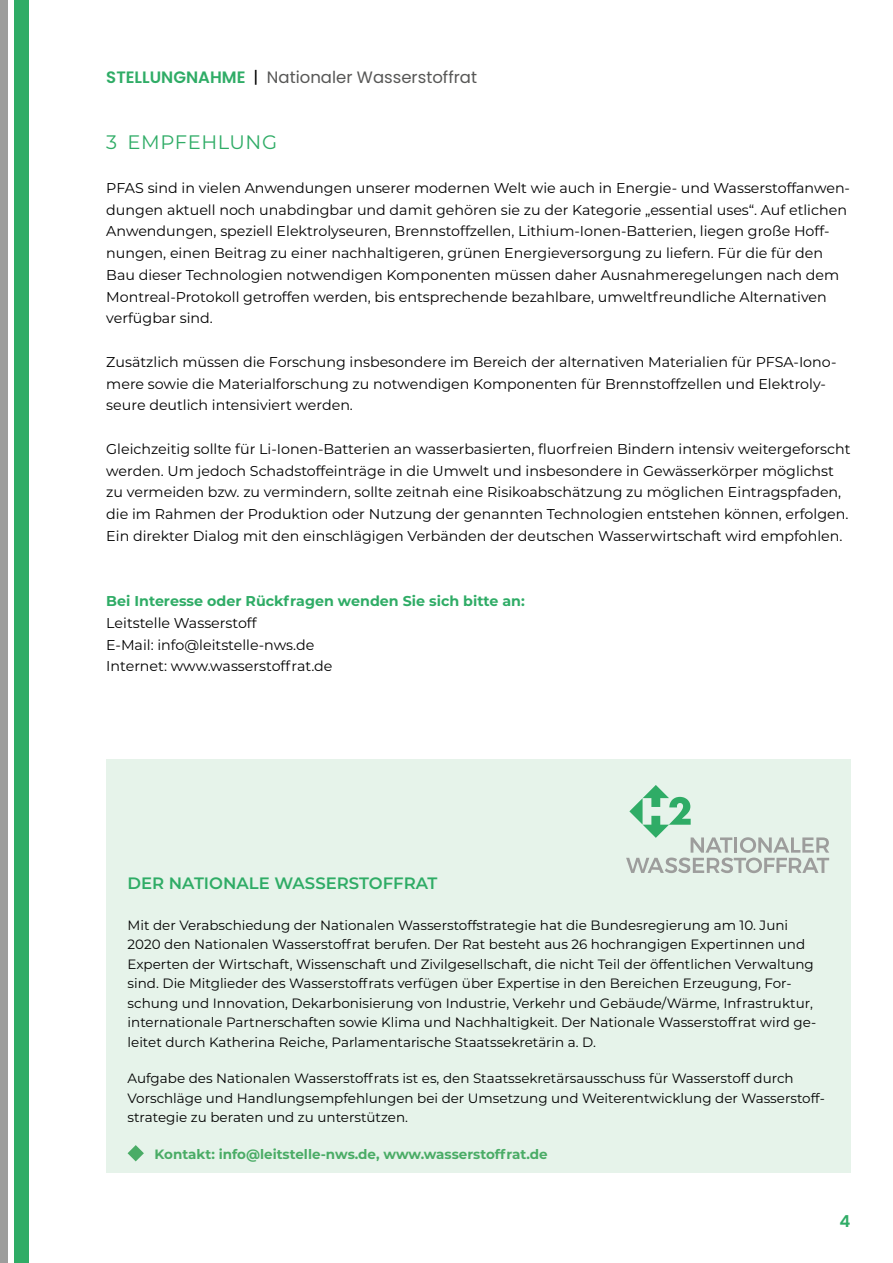
<style>
.page{position:relative;width:893px;height:1263px;background:#fff}
.page>*{position:absolute;margin:0;border:0;box-sizing:border-box;transform-origin:0 0}
.H2_Überschrift{font:19.5px "Montserrat";letter-spacing:.03em;color:#2fac66}
.t1{font:16.5px "Poppins";color:#575756}
.t2{font:600 16.5px "Montserrat";color:#2fac66}
.t3{font:600 16.5px "Poppins";color:#2fac66}
.Fließtext{font:14.25px/21.8px "Montserrat";color:#000}
.Fließtext-2{font:700 14.25px "Montserrat";color:#2fac66}
.Fließtext_-_Infokasten{font:13.5px/19.5px "Montserrat";color:#000}
.Fließtext_-_Infokasten-2{font:700 13.5px "Montserrat";color:#4aac66}
.s1{font-weight:600;color:#2fac66}
.s2{color:#000}
</style>
<div class="page">
<div style="left:14px;top:0;width:15px;height:1262px;background:#2fac66"></div>
<div style="left:0;top:1px;width:8px;height:1262px;background:#9d9d9c"></div>
<div style="left:106px;top:759px;width:744px;height:413px;background:#e6f3ea"></div>
<svg style="left:626px;top:785px;width:203px;height:88px"></svg>
<svg style="left:128px;top:1145px;width:16px;height:16px"></svg>
<p class="t1" style="left:106px;top:68px;width:372px"><span class="s1">STELLUNGNAHME</span> <span class="s2">|</span> Nationaler Wasserstoffrat</p>
<h2 class="H2_Überschrift" style="left:106px;top:129px;width:172px">3 EMPFEHLUNG</h2>
<p class="Fließtext" style="left:106px;top:176px;width:745px">PFAS sind in vielen Anwendungen unserer modernen Welt wie auch in Energie- und Wasserstoffanwen&shy;dungen aktuell noch unabdingbar und damit gehören sie zu der Kategorie „essential uses“. Auf etlichen Anwendungen, speziell Elektrolyseuren, Brennstoffzellen, Lithium-Ionen-Batterien, liegen große Hoff&shy;nungen, einen Beitrag zu einer nachhaltigeren, grünen Energieversorgung zu liefern. Für die für den Bau dieser Technologien notwendigen Komponenten müssen daher Ausnahmeregelungen nach dem Montreal-Protokoll getroffen werden, bis entsprechende bezahlbare, umweltfreundliche Alternativen verfügbar sind.</p>
<p class="Fließtext" style="left:106px;top:350px;width:732px">Zusätzlich müssen die Forschung insbesondere im Bereich der alternativen Materialien für PFSA-Iono&shy;mere sowie die Materialforschung zu notwendigen Komponenten für Brennstoffzellen und Elektroly&shy;seure deutlich intensiviert werden.</p>
<p class="Fließtext" style="left:106px;top:437px;width:746px">Gleichzeitig sollte für Li-Ionen-Batterien an wasserbasierten, fluorfreien Bindern intensiv weitergeforscht werden. Um jedoch Schadstoffeinträge in die Umwelt und insbesondere in Gewässerkörper möglichst zu vermeiden bzw. zu vermindern, sollte zeitnah eine Risikoabschätzung zu möglichen Eintragspfaden, die im Rahmen der Produktion oder Nutzung der genannten Technologien entstehen können, erfolgen.<br>Ein direkter Dialog mit den einschlägigen Verbänden der deutschen Wasserwirtschaft wird empfohlen.</p>
<p class="Fließtext-2" style="left:106px;top:591px;width:420px">Bei Interesse oder Rückfragen wenden Sie sich bitte an:</p>
<p class="Fließtext" style="left:106px;top:611px;width:152px">Leitstelle Wasserstoff</p>
<p class="Fließtext" style="left:106px;top:633px;width:209px">E-Mail: info@leitstelle-nws.de</p>
<p class="Fließtext" style="left:106px;top:655px;width:228px">Internet: www.wasserstoffrat.de</p>
<h2 class="t2" style="left:128px;top:871px;width:311px">DER NATIONALE WASSERSTOFFRAT</h2>
<p class="Fließtext_-_Infokasten" style="left:128px;top:915px;width:690px">Mit der Verabschiedung der Nationalen Wasserstoffstrategie hat die Bundesregierung am 10. Juni 2020 den Nationalen Wasserstoffrat berufen. Der Rat besteht aus 26 hochrangigen Expertinnen und Experten der Wirtschaft, Wissenschaft und Zivilgesellschaft, die nicht Teil der öffentlichen Verwaltung sind. Die Mitglieder des Wasserstoffrats verfügen über Expertise in den Bereichen Erzeugung, For&shy;schung und Innovation, Dekarbonisierung von Industrie, Verkehr und Gebäude/Wärme, Infrastruktur, internationale Partnerschaften sowie Klima und Nachhaltigkeit. Der Nationale Wasserstoffrat wird ge&shy;leitet durch Katherina Reiche, Parlamentarische Staatssekretärin a. D.</p>
<p class="Fließtext_-_Infokasten" style="left:128px;top:1068px;width:699px">Aufgabe des Nationalen Wasserstoffrats ist es, den Staatssekretärsausschuss für Wasserstoff durch<br>Vorschläge und Handlungsempfehlungen bei der Umsetzung und Weiterentwicklung der Wasserstoff&shy;strategie zu beraten und zu unterstützen.</p>
<p class="Fließtext_-_Infokasten-2" style="left:155px;top:1144px;width:395px">Kontakt: info@leitstelle-nws.de, www.wasserstoffrat.de</p>
<p class="t3" style="left:839px;top:1212px;width:12px">4</p>
</div>
